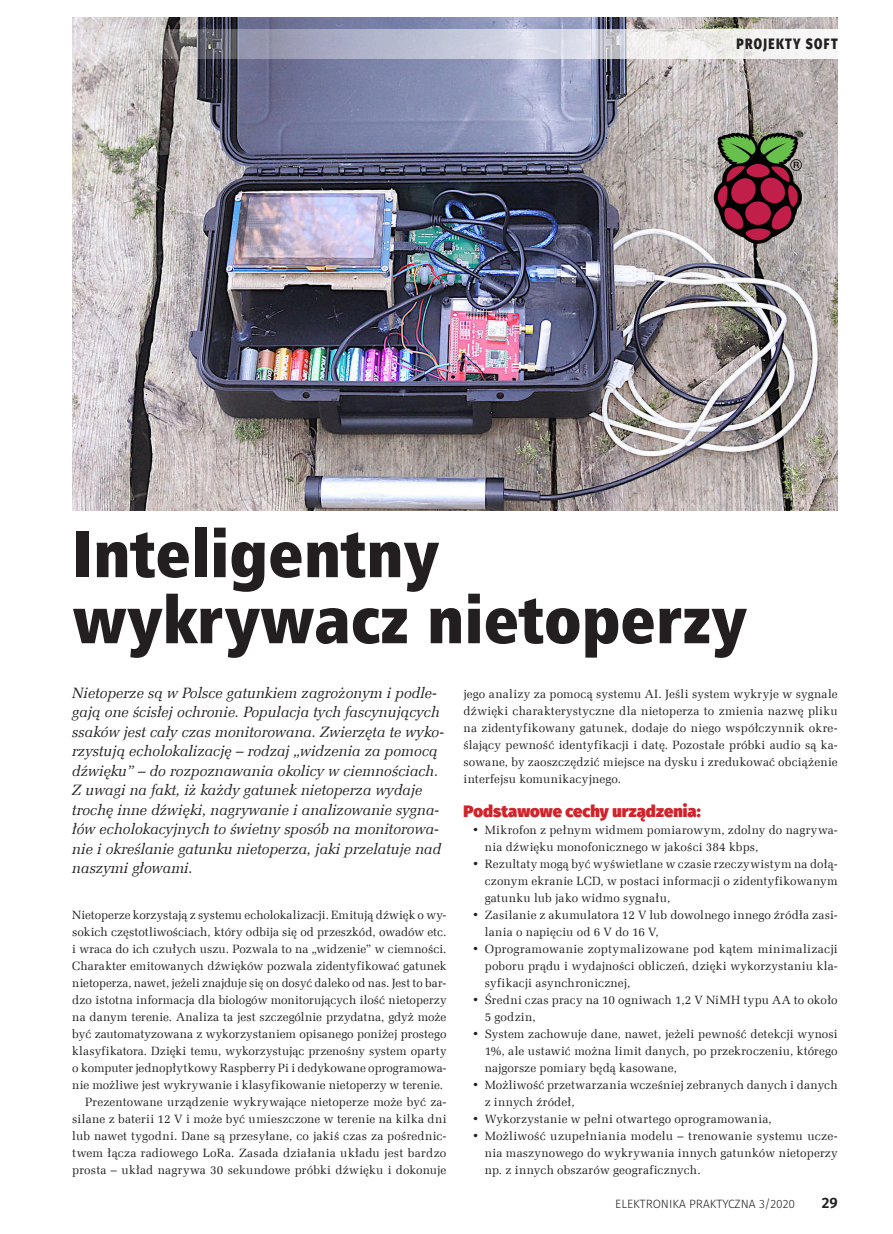
<style>
.page{position:relative;width:893px;height:1234px;background:#fff}
.page>*{position:absolute;margin:0;border:0;box-sizing:border-box;transform-origin:0 0}
._9_tytul{font:66px/66px "Humnst 777 X Blk Cn EU";color:#231f20}
._3_Srodtytul{font:900 16.5px "Fira Sans";color:#d1232a}
._2_lead_do_wszystkie{font:italic 15px/19.5px "Zapf Ellipt EU";color:#231f20}
.t1{font:800 15px "Fira Sans";letter-spacing:.11em;color:#231f20;scale:.8 1}
.t2{font:600 15px "Fira Sans";color:#231f20}
._1_Body{font:12px/17px "Zapf Ellipt EU";letter-spacing:.015em;color:#231f20;text-align:justify}
.t3{font:300 12px "Fira Sans";color:#231f20}
</style>
<div class="page">
<img style="left:72px;top:17px;width:766px;height:493px">
<svg style="left:72px;top:29px;width:766px;height:29px"></svg>
<svg style="left:714px;top:133px;width:88px;height:111px;background:#744a48"></svg>
<p class="t1" style="left:736px;top:30px;width:128px">PROJEKTY SOFT</p>
<p class="_9_tytul" style="left:72px;top:521px;width:676px">Inteligentny wykrywacz nietoperzy</p>
<p class="_2_lead_do_wszystkie" style="left:72px;top:683px;width:374px">Nietoperze są w Polsce gatunkiem zagrożonym i podle&shy;gają one ścisłej ochronie. Populacja tych fascynujących ssaków jest cały czas monitorowana. Zwierzęta te wyko&shy;rzystują echolokalizację – rodzaj „widzenia za pomocą dźwięku” – do rozpoznawania okolicy w ciemnościach.<br>Z uwagi na fakt, iż każdy gatunek nietoperza wydaje trochę inne dźwięki, nagrywanie i analizowanie sygna&shy;łów echolokacyjnych to świetny sposób na monitorowa&shy;nie i określanie gatunku nietoperza, jaki przelatuje nad naszymi głowami.</p>
<p class="_1_Body" style="left:463px;top:685px;width:376px">jego analizy za pomocą systemu AI. Jeśli system wykryje w sygnale dźwięki charakterystyczne dla nietoperza to zmienia nazwę pliku na zidentyfikowany gatunek, dodaje do niego współczynnik okre&shy;ślający pewność identyfikacji i datę. Pozostałe próbki audio są ka&shy;sowane, by zaoszczędzić miejsce na dysku i zredukować obciążenie interfejsu komunikacyjnego.</p>
<p class="_3_Srodtytul" style="left:463px;top:795px;width:239px">Podstawowe cechy urządzenia:</p>
<p class="_1_Body" style="left:485px;top:821px;width:354px;text-indent:-13px">• Mikrofon z pełnym widmem pomiarowym, zdolny do nagrywa&shy;nia dźwięku monofonicznego w jakości 384 kbps,</p>
<p class="_1_Body" style="left:485px;top:855px;width:354px;text-indent:-13px">• Rezultaty mogą być wyświetlane w czasie rzeczywistym na dołą&shy;czonym ekranie LCD, w postaci informacji o zidentyfikowanym gatunku lub jako widmo sygnału,</p>
<p class="_1_Body" style="left:485px;top:906px;width:354px;text-indent:-13px">• Zasilanie z akumulatora 12 V lub dowolnego innego źródła zasi&shy;lania o napięciu od 6 V do 16 V,</p>
<p class="_1_Body" style="left:485px;top:940px;width:354px;text-indent:-13px">• Oprogramowanie zoptymalizowane pod kątem minimalizacji poboru prądu i wydajności obliczeń, dzięki wykorzystaniu kla&shy;syfikacji asynchronicznej,</p>
<p class="_1_Body" style="left:485px;top:991px;width:354px;text-indent:-13px">• Średni czas pracy na 10 ogniwach 1,2 V NiMH typu AA to około<br>5 godzin,</p>
<p class="_1_Body" style="left:485px;top:1025px;width:354px;text-indent:-13px">• System zachowuje dane, nawet, jeżeli pewność detekcji wynosi 1%, ale ustawić można limit danych, po przekroczeniu, którego najgorsze pomiary będą kasowane,</p>
<p class="_1_Body" style="left:485px;top:1076px;width:354px;text-indent:-13px">• Możliwość przetwarzania wcześniej zebranych danych i danych z innych źródeł,</p>
<p class="_1_Body" style="left:472px;top:1110px;width:301px">• Wykorzystanie w pełni otwartego oprogramowania,</p>
<p class="_1_Body" style="left:485px;top:1127px;width:354px;text-indent:-13px">• Możliwość uzupełniania modelu – trenowanie systemu ucze&shy;nia maszynowego do wykrywania innych gatunków nietoperzy np. z innych obszarów geograficznych.</p>
<p class="_1_Body" style="left:72px;top:906px;width:376px">Nietoperze korzystają z systemu echolokalizacji. Emitują dźwięk o wy&shy;sokich częstotliwościach, który odbija się od przeszkód, owadów etc. i wraca do ich czułych uszu. Pozwala to na „widzenie” w ciemności.<br>Charakter emitowanych dźwięków pozwala zidentyfikować gatunek nietoperza, nawet, jeżeli znajduje się on dosyć daleko od nas. Jest to bar&shy;dzo istotna informacja dla biologów monitorujących ilość nietoperzy na danym terenie. Analiza ta jest szczególnie przydatna, gdyż może być zautomatyzowana z wykorzystaniem opisanego poniżej prostego klasyfikatora. Dzięki temu, wykorzystując przenośny system oparty o komputer jednopłytkowy Raspberry Pi i dedykowane oprogramowa&shy;nie możliwe jest wykrywanie i klasyfikowanie nietoperzy w terenie.</p>
<p class="_1_Body" style="left:72px;top:1093px;width:376px;text-indent:13px">Prezentowane urządzenie wykrywające nietoperze może być za&shy;silane z baterii 12 V i może być umieszczone w terenie na kilka dni lub nawet tygodni. Dane są przesyłane, co jakiś czas za pośrednic&shy;twem łącza radiowego LoRa. Zasada działania układu jest bardzo prosta – układ nagrywa 30 sekundowe próbki dźwięku i dokonuje</p>
<p class="t3" style="left:615px;top:1195px;width:181px">ELEKTRONIKA PRAKTYCZNA 3/2020</p>
<p class="t2" style="left:822px;top:1190px;width:17px">29</p>
</div>
